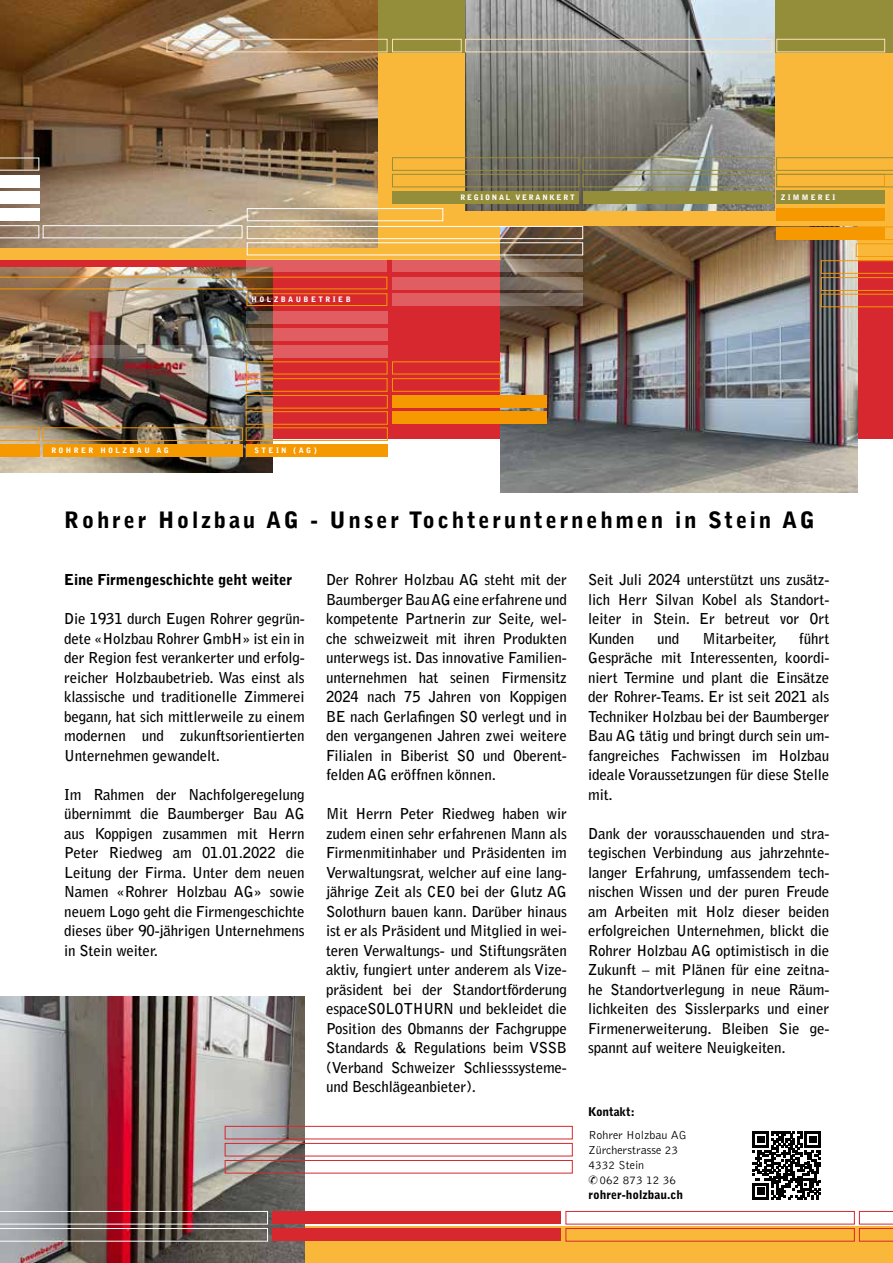
<style>
.page{position:relative;width:893px;height:1263px;background:#fff}
.page>*{position:absolute;margin:0;border:0;box-sizing:border-box;transform-origin:0 0}
.t1{font:900 22.5px "Bell Gothic Std";letter-spacing:.12em;color:#000}
.t2{font:700 15px/19.5px "Bell Gothic Std";letter-spacing:-.01em;color:#000;text-align:justify}
.t3{font:900 15px "Bell Gothic Std";letter-spacing:-.01em;color:#000}
.t4{font:300 12px/15px "Bell Gothic Std";color:#000}
.t5{font:900 12px "Bell Gothic Std";color:#000}
.t6{font:900 7.5px "Bell Gothic Std";letter-spacing:.32em;color:#fff}
.t7{font:900 7.5px "Bell Gothic Std";letter-spacing:.23em;color:#fff}
.t8{font:900 7.5px "Bell Gothic Std";letter-spacing:.3em;color:#fff}
</style>
<div class="page">
<div style="left:0;top:232px;width:893px;height:206px;background:#d7282f"></div>
<img style="left:0;top:267px;width:273px;height:205px">
<div style="left:0;top:1226px;width:893px;height:37px;background:#fab83a"></div>
<img style="left:0;top:996px;width:305px;height:267px">
<div style="left:0;top:0;width:893px;height:260px;background:#fab83a"></div>
<div style="left:0;top:0;width:893px;height:52px;background:#948d3a"></div>
<svg style="left:246px;top:345px;width:141px;height:13px;background:#cf6364"></svg>
<svg style="left:0;top:345px;width:39px;height:13px"></svg>
<img style="left:43px;top:345px;width:199px;height:13px">
<svg style="left:246px;top:328px;width:141px;height:13px;background:#cd5f60"></svg>
<svg style="left:246px;top:311px;width:141px;height:13px;background:#c75c5e"></svg>
<svg style="left:247px;top:260px;width:140px;height:12px;background:#da5f62"></svg>
<div style="left:246px;top:411px;width:142px;height:13px;border:1px solid #f69800"></div>
<div style="left:246px;top:444px;width:141px;height:13px;background:#f69800"></div>
<div style="left:43px;top:428px;width:200px;height:13px;border:1px solid #f69800"></div>
<svg style="left:0;top:428px;width:39px;height:13px"></svg>
<div style="left:0;top:444px;width:39px;height:13px;background:#f69800"></div>
<div style="left:43px;top:444px;width:199px;height:13px;background:#f69800"></div>
<div style="left:246px;top:395px;width:142px;height:13px;border:1px solid #f69800"></div>
<div style="left:246px;top:428px;width:142px;height:13px;border:1px solid #f69800"></div>
<div style="left:246px;top:378px;width:141px;height:13px;border:1px solid #f69800"></div>
<img style="left:0;top:277px;width:387px;height:12px">
<div style="left:247px;top:294px;width:140px;height:12px;border:1px solid #f69800"></div>
<div style="left:777px;top:39px;width:108px;height:13px;border:1px solid #fee0b7"></div>
<div style="left:565px;top:1211px;width:290px;height:13px;border:1px solid #d7282f"></div>
<svg style="left:859px;top:1211px;width:34px;height:30px"></svg>
<div style="left:565px;top:1228px;width:290px;height:13px;border:1px solid #d7282f"></div>
<img style="left:466px;top:0;width:308px;height:211px">
<img style="left:500px;top:227px;width:358px;height:266px">
<img style="left:0;top:0;width:377px;height:247px">
<svg style="left:392px;top:260px;width:191px;height:12px;background:#ba6864"></svg>
<div style="left:247px;top:226px;width:336px;height:13px;border:1px solid #fff"></div>
<div style="left:776px;top:209px;width:109px;height:12px;background:#f69800"></div>
<div style="left:776px;top:227px;width:109px;height:13px;background:#f69800"></div>
<svg style="left:392px;top:277px;width:191px;height:12px;background:#b76663"></svg>
<svg style="left:392px;top:294px;width:191px;height:12px;background:#b2615f"></svg>
<div style="left:392px;top:395px;width:154px;height:13px;background:#f69800"></div>
<div style="left:392px;top:412px;width:154px;height:12px;background:#f69800"></div>
<div style="left:392px;top:378px;width:108px;height:13px;border:1px solid #f69800"></div>
<div style="left:43px;top:225px;width:199px;height:13px;border:1px solid #fff"></div>
<svg style="left:0;top:225px;width:39px;height:13px"></svg>
<div style="left:247px;top:208px;width:196px;height:13px;border:1px solid #fff"></div>
<div style="left:0;top:208px;width:39px;height:13px;background:#fff"></div>
<div style="left:0;top:191px;width:39px;height:13px;background:#fff"></div>
<div style="left:0;top:175px;width:39px;height:12px;background:#fff"></div>
<svg style="left:0;top:158px;width:39px;height:12px"></svg>
<div style="left:167px;top:39px;width:220px;height:13px;border:1px solid #fee0b7"></div>
<div style="left:392px;top:39px;width:69px;height:13px;border:1px solid #fee0b7"></div>
<div style="left:465px;top:39px;width:307px;height:13px;border:1px solid #fee0b7"></div>
<div style="left:777px;top:191px;width:108px;height:13px;background:#948d3a"></div>
<div style="left:583px;top:191px;width:189px;height:12px;background:#948d3a"></div>
<div style="left:392px;top:191px;width:187px;height:12px;background:#948d3a"></div>
<div style="left:583px;top:174px;width:189px;height:13px;border:1px solid #948d3a"></div>
<div style="left:392px;top:174px;width:187px;height:13px;border:1px solid #948d3a"></div>
<div style="left:583px;top:157px;width:189px;height:14px;border:1px solid #948d3a"></div>
<div style="left:392px;top:157px;width:187px;height:14px;border:1px solid #948d3a"></div>
<div style="left:225px;top:1126px;width:348px;height:13px;border:1px solid #d7282f"></div>
<div style="left:225px;top:1143px;width:348px;height:13px;border:1px solid #d7282f"></div>
<div style="left:225px;top:1160px;width:348px;height:13px;border:1px solid #d7282f"></div>
<div style="left:272px;top:1211px;width:289px;height:13px;background:#d7282f"></div>
<div style="left:272px;top:1228px;width:289px;height:13px;background:#d7282f"></div>
<svg style="left:0;top:1211px;width:268px;height:30px;background:#816d6c"></svg>
<svg style="left:821px;top:227px;width:71px;height:80px"></svg>
<svg style="left:776px;top:157px;width:117px;height:30px"></svg>
<svg style="left:752px;top:1131px;width:69px;height:69px"></svg>
<hr style="left:892px;top:170px;width:1px;height:268px;background:#fab83a">
<p class="t6" style="left:251px;top:295px;width:101px">HOLZBAUBETRIEB</p>
<p class="t6" style="left:51px;top:446px;width:119px">ROHRER HOLZBAU AG</p>
<p class="t6" style="left:255px;top:446px;width:64px">STEIN (AG)</p>
<p class="t7" style="left:460px;top:193px;width:116px">REGIONAL VERANKERT</p>
<p class="t8" style="left:781px;top:193px;width:56px">ZIMMEREI</p>
<h1 class="t1" style="left:64px;top:507px;width:752px">Rohrer Holzbau AG - Unser Tochterunternehmen in Stein AG</h1>
<p class="t3" style="left:64px;top:571px;width:230px">Eine Firmengeschichte geht weiter</p>
<p class="t2" style="left:64px;top:609px;width:242px">Die 1931 durch Eugen Rohrer gegrün&shy;dete «Holzbau Rohrer GmbH» ist ein in der Region fest verankerter und erfolg&shy;reicher Holzbaubetrieb. Was einst als klassische und traditionelle Zimmerei begann, hat sich mittlerweile zu einem modernen und zukunftsorientierten Unternehmen gewandelt.</p>
<p class="t2" style="left:64px;top:785px;width:242px">Im Rahmen der Nachfolgeregelung übernimmt die Baumberger Bau AG aus Koppigen zusammen mit Herrn Peter Riedweg am 01.01.2022 die Leitung der Firma. Unter dem neuen Namen «Rohrer Holzbau AG» sowie neuem Logo geht die Firmengeschichte dieses über 90-jährigen Unternehmens in Stein weiter.</p>
<p class="t2" style="left:326px;top:570px;width:242px">Der Rohrer Holzbau AG steht mit der Baumberger Bau AG eine erfahrene und kompetente Partnerin zur Seite, wel&shy;che schweizweit mit ihren Produkten unterwegs ist. Das innovative Familien&shy;unternehmen hat seinen Firmensitz 2024 nach 75 Jahren von Koppigen BE nach Gerlafingen SO verlegt und in den vergangenen Jahren zwei weitere Filialen in Biberist SO und Oberent&shy;felden AG eröffnen können.</p>
<p class="t2" style="left:326px;top:804px;width:242px">Mit Herrn Peter Riedweg haben wir zudem einen sehr erfahrenen Mann als Firmenmitinhaber und Präsidenten im Verwaltungsrat, welcher auf eine lang&shy;jährige Zeit als CEO bei der Glutz AG Solothurn bauen kann. Darüber hinaus ist er als Präsident und Mitglied in wei&shy;teren Verwaltungs- und Stiftungsräten aktiv, fungiert unter anderem als Vize&shy;präsident bei der Standortförderung espaceSOLOTHURN und bekleidet die Position des Obmanns der Fachgruppe Standards &amp; Regulations beim VSSB (Verband Schweizer Schliesssysteme&shy;und Beschlägeanbieter).</p>
<p class="t2" style="left:588px;top:570px;width:243px">Seit Juli 2024 unterstützt uns zusätz&shy;lich Herr Silvan Kobel als Standort&shy;leiter in Stein. Er betreut vor Ort Kunden</p>
<p class="t2" style="left:588px;top:629px;width:243px;text-indent:211px">führt Gespräche mit Interessenten, koordi&shy;niert Termine und plant die Einsätze der Rohrer-Teams. Er ist seit 2021 als Techniker Holzbau bei der Baumberger Bau AG tätig und bringt durch sein um&shy;fangreiches Fachwissen im Holzbau ideale Voraussetzungen für diese Stelle mit.</p>
<p class="t2" style="left:588px;top:824px;width:243px">Dank der vorausschauenden und stra&shy;tegischen Verbindung aus jahrzehnte&shy;langer Erfahrung, umfassendem tech&shy;nischen Wissen und der puren Freude am Arbeiten mit Holz dieser beiden erfolgreichen Unternehmen, blickt die Rohrer Holzbau AG optimistisch in die Zukunft – mit Plänen für eine zeitna&shy;he Standortverlegung in neue Räum&shy;lichkeiten des Sisslerparks und einer Firmenerweiterung. Bleiben Sie ge&shy;spannt auf weitere Neuigkeiten.</p>
<p class="t2" style="left:657px;top:629px;width:24px">und</p>
<p class="t2" style="left:702px;top:629px;width:76px">Mitarbeiter,</p>
<p class="t5" style="left:588px;top:1104px;width:48px">Kontakt:</p>
<p class="t4" style="left:588px;top:1128px;width:100px">Rohrer Holzbau AG<br>Zürcherstrasse 23<br>4332 Stein</p>
<p class="t4" style="left:599px;top:1173px;width:78px">062 873 12 36</p>
<p class="t5" style="left:588px;top:1188px;width:96px">rohrer-holzbau.ch</p>
</div>
